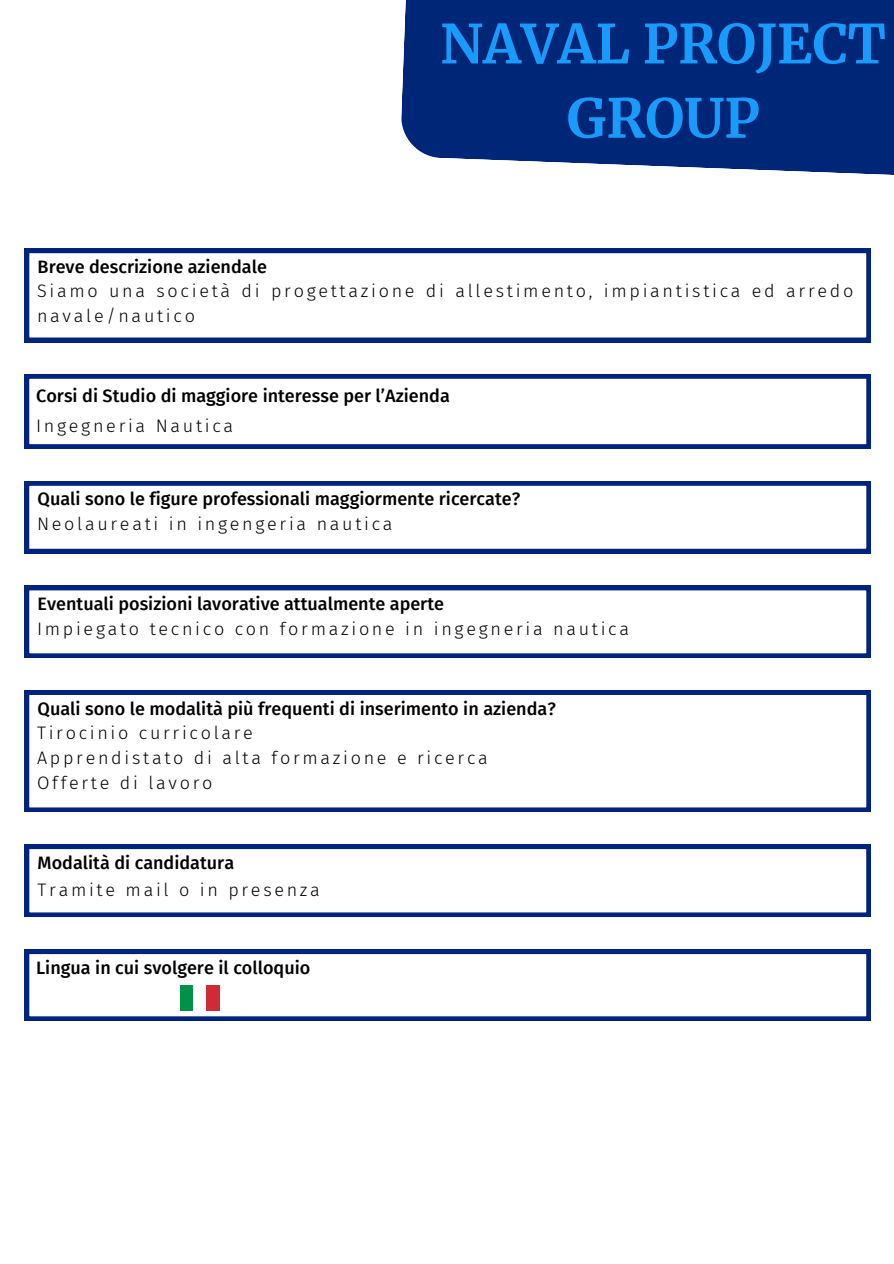
<style>
.page{position:relative;width:894px;height:1264px;background:#fff}
.page>*{position:absolute;margin:0;border:0;box-sizing:border-box;transform-origin:0 0}
.t1{font:700 53.7px/74.2px "Merriweather";color:#199bfc;text-align:center}
.t2{font:500 18px "Fira Sans";color:#000}
.t3{font:300 18px/24.8px "Fira Sans";letter-spacing:.15em;color:#000}
</style>
<div class="page">
<div style="left:401px;top:0;width:492px;height:175px;background:#002677"></div>
<svg style="left:25px;top:374px;width:845px;height:74px"></svg>
<svg style="left:25px;top:249px;width:845px;height:93px"></svg>
<svg style="left:25px;top:481px;width:845px;height:72px"></svg>
<svg style="left:25px;top:690px;width:845px;height:122px"></svg>
<svg style="left:25px;top:949px;width:845px;height:71px"></svg>
<div style="left:180px;top:985px;width:13px;height:26px;background:#009246"></div>
<div style="left:193px;top:985px;width:13px;height:26px;background:#fff"></div>
<div style="left:206px;top:985px;width:14px;height:26px;background:#ce2b37"></div>
<svg style="left:25px;top:844px;width:845px;height:72px"></svg>
<svg style="left:25px;top:586px;width:845px;height:72px"></svg>
<h2 class="t2" style="left:38px;top:256px;width:231px">Breve descrizione aziendale</h2>
<h2 class="t1" style="left:440px;top:7px;width:447px">NAVAL PROJECT<br>GROUP</h2>
<p class="t3" style="left:37px;top:279px;width:817px">Siamo una società di progettazione di allestimento, impiantistica ed arredo navale/nautico</p>
<h2 class="t2" style="left:36px;top:385px;width:415px">Corsi di Studio di maggiore interesse per l’Azienda</h2>
<h1 class="t3" style="left:36px;top:414px;width:198px">Ingegneria Nautica</h1>
<h2 class="t2" style="left:38px;top:488px;width:484px">Quali sono le figure professionali maggiormente ricercate?</h2>
<p class="t3" style="left:37px;top:511px;width:357px">Neolaureati in ingengeria nautica</p>
<p class="t2" style="left:38px;top:593px;width:408px">Eventuali posizioni lavorative attualmente aperte</p>
<h2 class="t3" style="left:37px;top:616px;width:593px">Impiegato tecnico con formazione in ingegneria nautica</h2>
<h2 class="t2" style="left:38px;top:697px;width:519px">Quali sono le modalità più frequenti di inserimento in azienda?</h2>
<p class="t3" style="left:37px;top:720px;width:217px">Tirocinio curricolare</p>
<h2 class="t3" style="left:37px;top:745px;width:452px">Apprendistato di alta formazione e ricerca</h2>
<p class="t3" style="left:37px;top:770px;width:177px">Offerte di lavoro</p>
<p class="t2" style="left:38px;top:851px;width:198px">Modalità di candidatura</p>
<p class="t3" style="left:38px;top:877px;width:284px">Tramite mail o in presenza</p>
<p class="t2" style="left:36px;top:956px;width:275px">Lingua in cui svolgere il colloquio</p>
</div>
